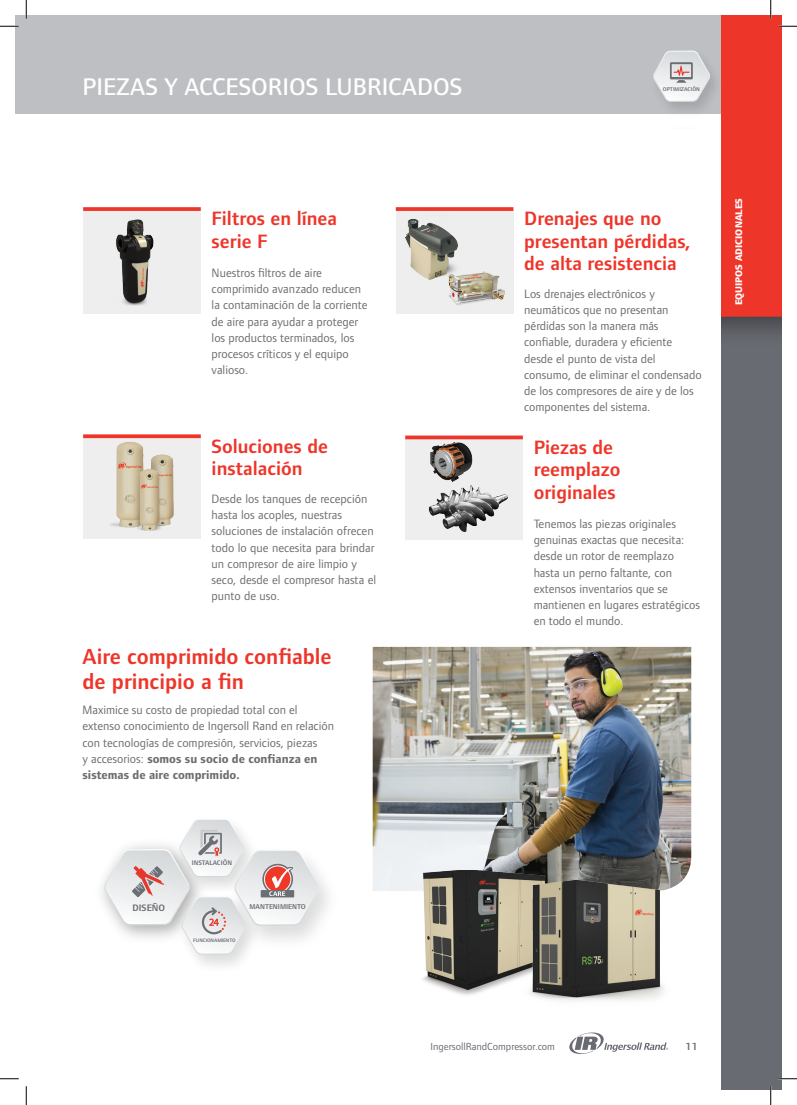
<style>
.page{position:relative;width:797px;height:1105px;background:#fff}
.page>*{position:absolute;margin:0;border:0;box-sizing:border-box;transform-origin:0 0}
.Overline_k_o_IR{font:500 25px "Foundry Form Sans";color:#fff}
.Secondary_Red_heads{font:600 22.5px/25px "Foundry Form Sans";color:#ee3529}
.Secondary_Red_heads-2{font:600 20px/22.5px "Foundry Form Sans";color:#ee3529}
.Body_text__IR{font:12.5px/16.2px "Foundry Form Sans";color:#6c6d70}
.Captions{font:12.5px/16.2px "Foundry Form Sans";color:#6c6d70}
.Small_Red_Heads_IR{font:12.5px/16.2px "Foundry Form Sans";color:#6c6d70}
.t1{font:10.62px "Foundry Form Sans";color:#696b73}
.t2{font:600 10.62px "Foundry Form Sans";color:#696b73}
.Vertical_Page_tabs_I{font:800 10px "Foundry Form Sans";color:#fff}
.t3{font:600 9.75px "Foundry Form Sans";color:#6a6c73}
.t4{font:600 7.38px "Foundry Form Sans";color:#6a6c73}
.t5{font:600 7.25px "Foundry Form Sans";color:#6a6c73}
.t6{font:600 6.88px "Foundry Form Sans";color:#6a6c73}
.t7{font:600 5.62px "Foundry Form Sans";color:#6a6c73}
.t8{font:600 5.12px "Foundry Form Sans";color:#6a6c73}
.s1{font-weight:700}
</style>
<div class="page">
<div style="left:405px;top:439px;width:118px;height:101px;background:#eeeeef"></div>
<div style="left:16px;top:16px;width:705px;height:97px;background:#bebfc3"></div>
<svg style="left:569px;top:1032px;width:99px;height:22px"></svg>
<img style="left:643px;top:44px;width:78px;height:70px">
<img style="left:643px;top:35px;width:78px;height:3px">
<svg style="left:652px;top:50px;width:59px;height:52px"></svg>
<img style="left:16px;top:42px;width:1px;height:72px">
<img style="left:721px;top:16px;width:60px;height:1073px">
<img style="left:373px;top:647px;width:318px;height:244px">
<svg style="left:103px;top:819px;width:218px;height:136px"></svg>
<div style="left:83px;top:438px;width:118px;height:100px;background:#eeeeef"></div>
<svg style="left:83px;top:434px;width:118px;height:4px"></svg>
<img style="left:420px;top:440px;width:89px;height:100px">
<hr style="left:405px;top:436px;width:118px;height:3px;background:#ee3529">
<svg style="left:191px;top:211px;width:10px;height:103px"></svg>
<svg style="left:191px;top:207px;width:10px;height:4px"></svg>
<div style="left:396px;top:211px;width:117px;height:103px;background:#eeeeef"></div>
<svg style="left:396px;top:207px;width:117px;height:4px"></svg>
<img style="left:406px;top:870px;width:91px;height:125px">
<img style="left:497px;top:858px;width:195px;height:143px">
<img style="left:102px;top:436px;width:80px;height:102px">
<img style="left:83px;top:207px;width:108px;height:107px">
<img style="left:401px;top:216px;width:61px;height:70px">
<img style="left:441px;top:266px;width:69px;height:43px">
<svg style="left:0;top:25px;width:19px;height:2px"></svg>
<svg style="left:778px;top:25px;width:19px;height:2px"></svg>
<svg style="left:0;top:1078px;width:19px;height:1px"></svg>
<svg style="left:778px;top:1078px;width:19px;height:1px"></svg>
<svg style="left:25px;top:0;width:2px;height:19px"></svg>
<svg style="left:25px;top:1086px;width:2px;height:19px"></svg>
<svg style="left:770px;top:0;width:1px;height:19px"></svg>
<svg style="left:770px;top:1086px;width:1px;height:19px"></svg>
<p class="Overline_k_o_IR" style="left:83px;top:72px;width:381px">PIEZAS Y ACCESORIOS LUBRICADOS</p>
<p class="t7" style="left:663px;top:86px;width:39px">OPTIMIZACIÓN</p>
<p class="Secondary_Red_heads-2" style="left:212px;top:208px;width:127px">Filtros en línea serie F</p>
<p class="Captions" style="left:212px;top:265px;width:157px">Nuestros filtros de aire comprimido avanzado reducen la contaminación de la corriente de aire para ayudar a proteger los productos terminados, los procesos críticos y el equipo valioso.</p>
<p class="Secondary_Red_heads-2" style="left:212px;top:435px;width:118px">Soluciones de instalación</p>
<p class="Small_Red_Heads_IR" style="left:212px;top:490px;width:166px">Desde los tanques de recepción hasta los acoples, nuestras soluciones de instalación ofrecen todo lo que necesita para brindar un compresor de aire limpio y seco, desde el compresor hasta el punto de uso.</p>
<p class="t3" style="left:260px;top:539px;width:34px">DISEÑO</p>
<p class="Secondary_Red_heads" style="left:83px;top:644px;width:251px">Aire comprimido confiable de principio a fin</p>
<p class="Body_text__IR" style="left:83px;top:702px;width:253px">Maximice su costo de propiedad total con el extenso conocimiento de Ingersoll Rand en relación con tecnologías de compresión, servicios, piezas<br>y accesorios: <span class="s1">somos su socio de confianza en sistemas de aire comprimido.</span></p>
<p class="t4" style="left:202px;top:745px;width:26px">DISEÑO</p>
<p class="t4" style="left:200px;top:760px;width:26px">DISEÑO</p>
<p class="t3" style="left:132px;top:902px;width:34px">DISEÑO</p>
<p class="t6" style="left:192px;top:859px;width:42px">INSTALACIÓN</p>
<p class="t8" style="left:193px;top:937px;width:44px">FUNCIONAMIENTO</p>
<p class="t5" style="left:249px;top:902px;width:58px">MANTENIMIENTO</p>
<p class="Secondary_Red_heads-2" style="left:524px;top:208px;width:168px">Drenajes que no presentan pérdidas, de alta resistencia</p>
<p class="Body_text__IR" style="left:524px;top:285px;width:179px">Los drenajes electrónicos y neumáticos que no presentan pérdidas son la manera más confiable, duradera y eficiente desde el punto de vista del consumo, de eliminar el condensado de los compresores de aire y de los componentes del sistema.</p>
<p class="Secondary_Red_heads-2" style="left:533px;top:436px;width:88px">Piezas de reemplazo originales</p>
<p class="Captions" style="left:533px;top:515px;width:168px">Tenemos las piezas originales genuinas exactas que necesita: desde un rotor de reemplazo hasta un perno faltante, con extensos inventarios que se mantienen en lugares estratégicos en todo el mundo.</p>
<p class="Vertical_Page_tabs_I" style="left:733px;top:305px;width:109px;rotate:-90deg">EQUIPOS ADICIONALES</p>
<p class="t1" style="left:430px;top:1040px;width:126px">IngersollRandCompressor.com</p>
<p class="t2" style="left:685px;top:1041px;width:14px">11</p>
</div>
